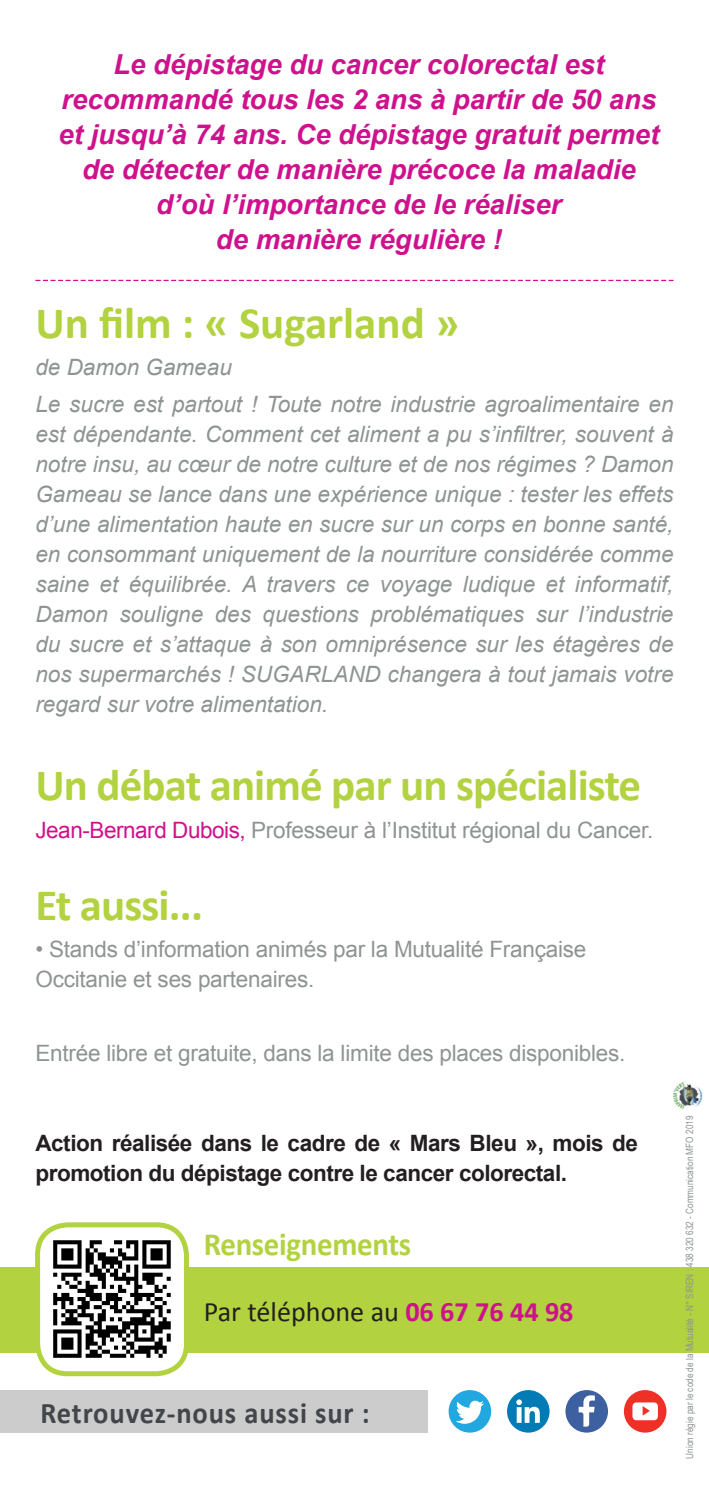
<style>
.page{position:relative;width:709px;height:1489px;background:#fff}
.page>*{position:absolute;margin:0;border:0;box-sizing:border-box;transform-origin:0 0}
.t1{font:700 45px "Calibri";letter-spacing:-.02em;color:#b2d240}
.t2{font:700 45px "Calibri";color:#b2d240}
.t3{font:700 32.5px "Calibri";letter-spacing:-.01em;color:#b2d240;scale:.95 1}
.t4{font:700 30px "Calibri";letter-spacing:.03em;color:#42454a;scale:.95 1}
.t5{font:28.25px "Calibri";color:#231f20}
.t6{font:italic 700 27.5px/35px "Arial";color:#ce118c;text-align:center}
.t7{font:italic 22.5px/30px "Arial";color:#8e9493}
.t8{font:22.5px/30px "Arial";letter-spacing:-.01em;color:#8e9493}
.t9{font:700 22.5px/30px "Arial";letter-spacing:-.02em;color:#231f20}
.t10{font:10px "Arial Narrow";color:#8e9493}
.s1{color:#ce118c}
.s2{font-weight:700;color:#ce118c}
</style>
<div class="page">
<div style="left:0;top:1267px;width:709px;height:85px;background:#b2d240"></div>
<img style="left:38px;top:1228px;width:148px;height:145px">
<div style="left:35px;top:1222px;width:154px;height:153px;border:5px solid #b2d240;border-radius:30px"></div>
<img style="left:673px;top:1082px;width:30px;height:28px">
<div style="left:0;top:1389px;width:427px;height:43px;background:#cbcccb"></div>
<div style="left:565px;top:1389px;width:43px;height:43px;background:#3c60a0;border-radius:50%"></div>
<svg style="left:578px;top:1395px;width:17px;height:31px"></svg>
<div style="left:448px;top:1389px;width:43px;height:43px;background:#22a7e0;border-radius:50%"></div>
<svg style="left:456px;top:1400px;width:28px;height:23px"></svg>
<div style="left:624px;top:1389px;width:42px;height:43px;background:#ef3026;border-radius:50%"></div>
<svg style="left:632px;top:1402px;width:26px;height:17px"></svg>
<div style="left:507px;top:1389px;width:42px;height:43px;background:#007bb6;border-radius:50%"></div>
<svg style="left:516px;top:1399px;width:24px;height:23px"></svg>
<svg style="left:35px;top:280px;width:638px;height:1px"></svg>
<p class="t6" style="left:58px;top:48px;width:602px">Le dépistage du cancer colorectal est recommandé tous les 2 ans à partir de 50 ans et jusqu’à 74 ans. Ce dépistage gratuit permet de détecter de manière précoce la maladie d’où l’importance de le réaliser<br>de manière régulière !</p>
<h1 class="t2" style="left:35px;top:294px;width:425px">Un film : « Sugarland »</h1>
<p class="t7" style="left:35px;top:349px;width:639px;line-height:37px">de Damon Gameau<br>Le sucre est partout ! Toute notre industrie agroalimentaire en</p>
<p class="t7" style="left:35px;top:419px;width:639px;text-align:justify">est dépendante. Comment cet aliment a pu s’infiltrer, souvent à notre insu, au cœur de notre culture et de nos régimes ? Damon Gameau se lance dans une expérience unique : tester les effets d’une alimentation haute en sucre sur un corps en bonne santé, en consommant uniquement de la nourriture considérée comme saine et équilibrée. A travers ce voyage ludique et informatif, Damon souligne des questions problématiques sur l’industrie du sucre et s’attaque à son omniprésence sur les étagères de nos supermarchés ! SUGARLAND changera à tout jamais votre regard sur votre alimentation.</p>
<h1 class="t1" style="left:35px;top:756px;width:607px">Un débat animé par un spécialiste</h1>
<p class="t8" style="left:35px;top:814px;width:619px"><span class="s1">Jean-Bernard Dubois,</span> Professeur à l’Institut régional du Cancer.</p>
<h1 class="t1" style="left:35px;top:876px;width:169px">Et aussi...</h1>
<p class="t8" style="left:35px;top:934px;width:552px">• Stands d’information animés par la Mutualité Française<br>Occitanie et ses partenaires.</p>
<p class="t8" style="left:35px;top:1038px;width:591px">Entrée libre et gratuite, dans la limite des places disponibles.</p>
<p class="t9" style="left:35px;top:1128px;width:604px">Action réalisée dans le cadre de « Mars Bleu », mois de promotion du dépistage contre le cancer colorectal.</p>
<h2 class="t3" style="left:204px;top:1222px;width:220px">Renseignements</h2>
<p class="t5" style="left:204px;top:1293px;width:371px">Par téléphone au <span class="s2">06 67 76 44 98</span></p>
<h3 class="t4" style="left:40px;top:1393px;width:348px">Retrouvez-nous aussi sur :</h3>
<p class="t10" style="left:682px;top:1458px;width:344px;rotate:-90deg">Union régie par le code de la Mutualité - N° SIREN : 438 320 632 - Communication MFO 2019</p>
</div>
